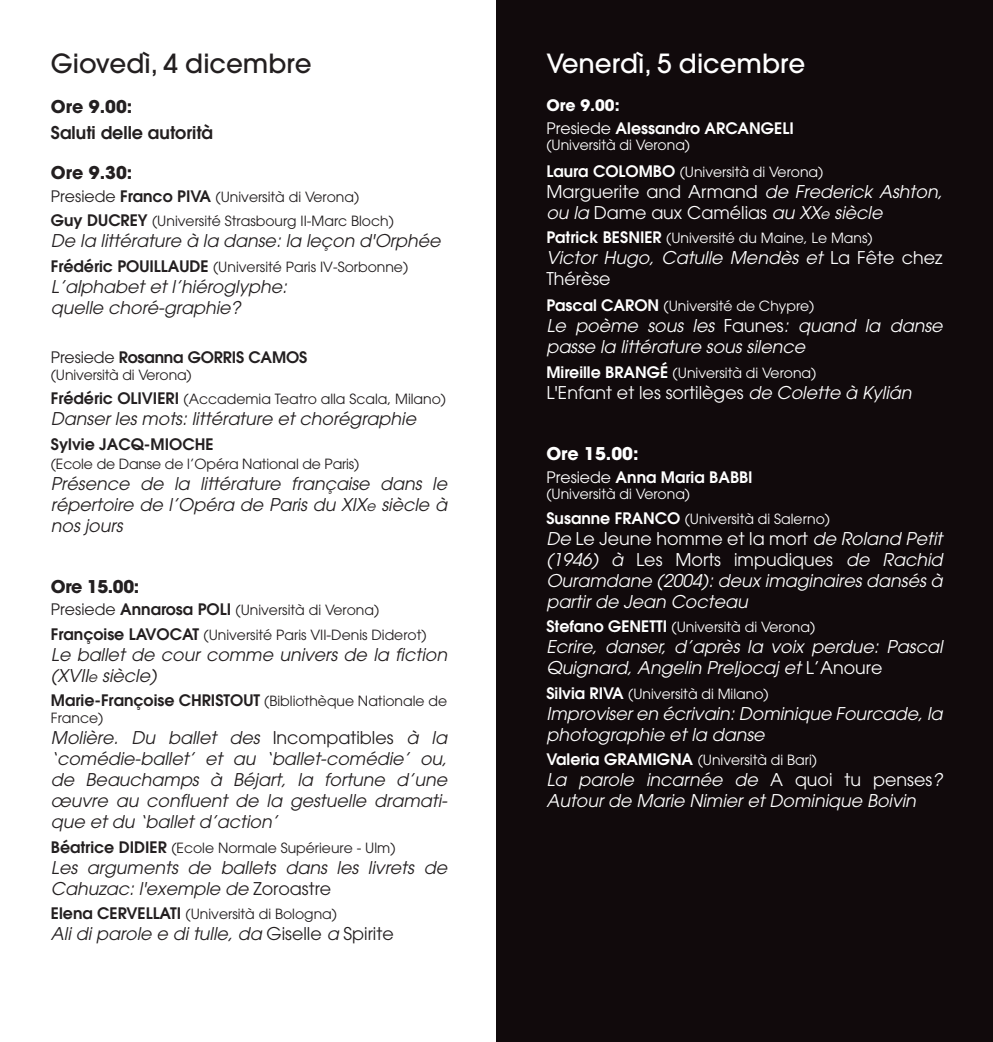
<style>
.page{position:relative;width:993px;height:1042px;background:#fff}
.page>*{position:absolute;margin:0;border:0;box-sizing:border-box;transform-origin:0 0}
.t1{font:500 26.25px "Avant Garde";color:#231f20}
.t2{font:500 26.25px "Avant Garde";color:#fff}
.t3{font:italic 17.5px/21px "Avant Garde";color:#231f20}
.t4{font:italic 17.5px/21px "Avant Garde";color:#fff}
.t5{font:17.5px/21px "Avant Garde";color:#fff}
.t6{font:700 17.5px "Avant Garde";letter-spacing:-.005em;color:#231f20}
.t7{font:600 17.5px "Avant Garde";color:#231f20}
.t8{font:700 17.5px "Avant Garde";color:#fff}
.t9{font:600 15.75px "Avant Garde";color:#231f20}
.t10{font:600 15.75px/22.8px "Avant Garde";color:#fff}
.t11{font:14px/24.5px "Avant Garde";color:#231f20}
.t12{font:14px/26.2px "Avant Garde";color:#fff}
.s1{font-size:15.75px}
.s2{font-weight:600;font-size:15.75px}
.s3{font-weight:400}
.s4{font-size:14px}
.s5{font-weight:400;font-size:14px}
.s6{font-style:normal}
.s7{font-weight:700}
.s8{font-style:italic}
.s9{font-style:italic;font-size:14px}
</style>
<div class="page">
<div style="left:496px;top:0;width:496px;height:1042px;background:#110a0c"></div>
<h1 class="t1" style="left:51px;top:47px;width:262px">Giovedì, 4 dicembre</h1>
<p class="t6" style="left:51px;top:95px;width:83px">Ore 9.00:</p>
<p class="t7" style="left:51px;top:121px;width:164px">Saluti delle autorità</p>
<p class="t6" style="left:51px;top:161px;width:83px">Ore 9.30:</p>
<p class="t11" style="left:51px;top:184px;width:344px"><span class="s1">Presiede</span> <span class="s2">Franco PIVA</span> (Università di Verona)<br><span class="s2">Guy DUCREY</span> (Université Strasbourg II-Marc Bloch)</p>
<p class="t3" style="left:51px;top:230px;width:391px">De la littérature à la danse: la leçon d'Orphée</p>
<p class="t11" style="left:51px;top:254px;width:358px"><span class="s2">Frédéric POUILLAUDE</span> (Université Paris IV-Sorbonne)</p>
<p class="t3" style="left:51px;top:276px;width:237px">L’alphabet et l’hiéroglyphe: quelle choré-graphie?</p>
<p class="t9" style="left:51px;top:347px;width:258px"><span class="s3">Presiede</span> Rosanna GORRIS CAMOS</p>
<p class="t11" style="left:51px;top:362px;width:396px">(Università di Verona)<br><span class="s2">Frédéric OLIVIERI</span> (Accademia Teatro alla Scala, Milano)</p>
<p class="t3" style="left:51px;top:408px;width:366px">Danser les mots: littérature et chorégraphie</p>
<p class="t9" style="left:51px;top:433px;width:164px">Sylvie JACQ-MIOCHE</p>
<p class="t11" style="left:51px;top:451px;width:310px">(Ecole de Danse de l’Opéra National de Paris)</p>
<p class="t3" style="left:51px;top:473px;width:397px;text-align:justify">Présence de la littérature française dans le répertoire de l’Opéra de Paris du XIX<span class="s4">e</span> siècle à nos jours</p>
<p class="t6" style="left:51px;top:575px;width:90px">Ore 15.00:</p>
<p class="t11" style="left:51px;top:598px;width:377px"><span class="s1">Presiede</span> <span class="s2">Annarosa POLI</span> (Università di Verona)<br><span class="s2">Françoise LAVOCAT</span> (Université Paris VII-Denis Diderot)</p>
<p class="t3" style="left:51px;top:644px;width:397px">Le ballet de cour comme univers de la fiction (XVII<span class="s4">e</span> siècle)</p>
<p class="t9" style="left:51px;top:690px;width:397px">Marie-Françoise CHRISTOUT <span class="s5">(Bibliothèque Nationale de</span></p>
<p class="t11" style="left:51px;top:706px;width:54px">France)</p>
<p class="t3" style="left:51px;top:727px;width:398px;text-align:justify">Molière. Du ballet des <span class="s6">Incompatibles</span> à la ‘comédie-ballet’ et au ‘ballet-comédie’ ou, de Beauchamps à Béjart, la fortune d’une œuvre au confluent de la gestuelle dramati&shy;que et du ‘ballet d’action’</p>
<p class="t11" style="left:51px;top:835px;width:346px"><span class="s2">Béatrice DIDIER</span> (Ecole Normale Supérieure - Ulm)</p>
<p class="t3" style="left:51px;top:857px;width:397px">Les arguments de ballets dans les livrets de<br>Cahuzac: l'exemple de <span class="s6">Zoroastre</span></p>
<p class="t11" style="left:51px;top:902px;width:287px"><span class="s2">Elena CERVELLATI</span> (Università di Bologna)</p>
<p class="t3" style="left:51px;top:923px;width:344px">Ali di parole e di tulle, da <span class="s6">Giselle</span> a <span class="s6">Spirite</span></p>
<h1 class="t2" style="left:546px;top:47px;width:260px">Venerdì, 5 dicembre</h1>
<p class="t10" style="left:546px;top:93px;width:249px"><span class="s7">Ore 9.00:<br></span><span class="s3">Presiede</span> Alessandro ARCANGELI</p>
<p class="t12" style="left:546px;top:132px;width:278px">(Università di Verona)<br><span class="s2">Laura COLOMBO</span> (Università di Verona)</p>
<p class="t5" style="left:546px;top:181px;width:397px">Marguerite and Armand <span class="s8">de Frederick Ashton, ou la</span> Dame aux Camélias <span class="s8">au XX</span><span class="s9">e</span> <span class="s8">siècle</span></p>
<p class="t12" style="left:546px;top:225px;width:327px"><span class="s2">Patrick BESNIER</span> (Université du Maine, Le Mans)</p>
<p class="t4" style="left:546px;top:247px;width:397px">Victor Hugo, Catulle Mendès et <span class="s6">La Fête chez<br>Thérèse</span></p>
<p class="t12" style="left:546px;top:293px;width:269px"><span class="s2">Pascal CARON</span> (Université de Chypre)</p>
<p class="t4" style="left:546px;top:315px;width:397px">Le poème sous les <span class="s6">Faunes</span>: quand la danse passe la littérature sous silence</p>
<p class="t12" style="left:546px;top:360px;width:271px"><span class="s2">Mireille BRANGÉ</span> (Università di Verona)</p>
<p class="t5" style="left:546px;top:382px;width:366px">L'Enfant et les sortilèges <span class="s8">de Colette à Kylián</span></p>
<p class="t8" style="left:546px;top:442px;width:94px">Ore 15.00:</p>
<p class="t10" style="left:546px;top:465px;width:208px"><span class="s3">Presiede</span> Anna Maria BABBI</p>
<p class="t12" style="left:546px;top:482px;width:285px;line-height:24.5px">(Università di Verona)<br><span class="s2">Susanne FRANCO</span> (Università di Salerno)</p>
<p class="t4" style="left:546px;top:528px;width:397px;text-align:justify">De <span class="s6">Le Jeune homme et la mort</span> de Roland Petit (1946) à <span class="s6">Les Morts impudiques</span> de Rachid Ouramdane (2004): deux imaginaires dansés à partir de Jean Cocteau</p>
<p class="t12" style="left:546px;top:614px;width:270px"><span class="s2">Stefano GENETTI</span> (Università di Verona)</p>
<p class="t4" style="left:546px;top:636px;width:397px">Ecrire, danser, d’après la voix perdue: Pascal<br>Quignard, Angelin Preljocaj et <span class="s6">L’Anoure</span></p>
<p class="t12" style="left:546px;top:681px;width:224px"><span class="s2">Silvia RIVA</span> (Università di Milano)</p>
<p class="t4" style="left:546px;top:703px;width:397px">Improviser en écrivain: Dominique Fourcade, la photographie et la danse</p>
<p class="t12" style="left:546px;top:747px;width:272px"><span class="s2">Valeria GRAMIGNA</span> (Università di Bari)</p>
<p class="t4" style="left:546px;top:769px;width:397px">La parole incarnée de <span class="s6">A quoi tu penses</span>?<br>Autour de Marie Nimier et Dominique Boivin</p>
</div>
